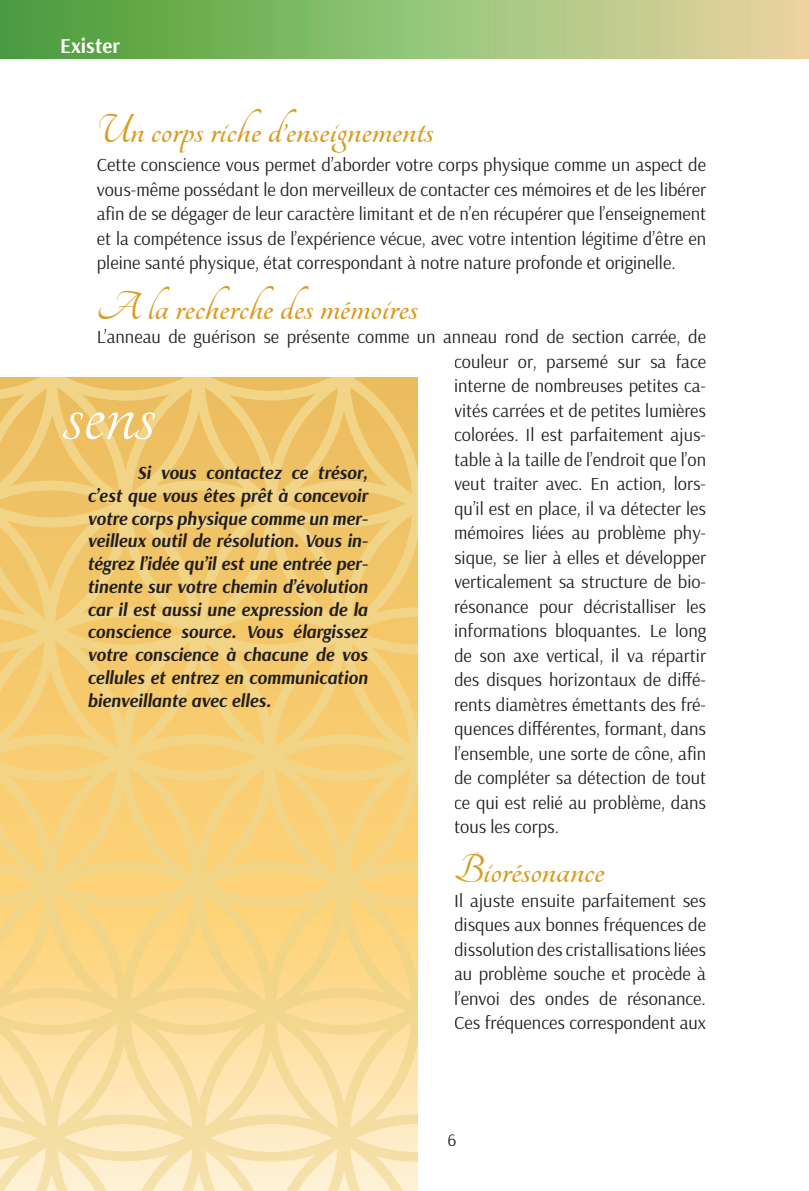
<style>
.page{position:relative;width:809px;height:1191px;background:#fff}
.page>*{position:absolute;margin:0;border:0;box-sizing:border-box;transform-origin:0 0}
.t1{font:105px "Tangerine";color:#fff}
.t2{font:700 43.75px "Tangerine";color:#da9b20}
.t3{font:700 21px "Arsenal";color:#fff}
.t4{font:18.38px/24.5px "Arsenal";color:#231f20;text-align:justify}
.t5{font:italic 700 18.38px/22.8px "Arsenal";color:#231f20;text-align:justify}
.t6{font:17.5px "Arsenal";color:#231f20}
</style>
<div class="page">
<svg style="left:0;top:377px;width:417px;height:595px;background:#f3cd76"></svg>
<svg style="left:0;top:972px;width:417px;height:219px;background:#f9e0a7"></svg>
<img style="left:0;top:0;width:809px;height:59px">
<p class="t3" style="left:60px;top:32px;width:61px">Exister</p>
<h2 class="t2" style="left:97px;top:109px;width:338px">Un corps riche d’enseignements</h2>
<p class="t4" style="left:97px;top:152px;width:611px">Cette conscience vous permet d’aborder votre corps physique comme un aspect de vous-même possédant le don merveilleux de contacter ces mémoires et de les libérer afin de se dégager de leur caractère limitant et de n’en récupérer que l’enseignement et la compétence issus de l’expérience vécue, avec votre intention légitime d’être en pleine santé physique, état correspondant à notre nature profonde et originelle.</p>
<h2 class="t2" style="left:97px;top:286px;width:322px">A la recherche des mémoires</h2>
<p class="t4" style="left:454px;top:324px;width:253px;text-indent:-357px">L’anneau de guérison se présente comme un anneau rond de section carrée, de couleur or, parsemé sur sa face interne de nombreuses petites ca&shy;vités carrées et de petites lumières colorées. Il est parfaitement ajus&shy;table à la taille de l’endroit que l’on veut traiter avec. En action, lors&shy;qu’il est en place, il va détecter les mémoires liées au problème phy&shy;sique, se lier à elles et développer verticalement sa structure de bio&shy;résonance pour décristalliser les informations bloquantes. Le long de son axe vertical, il va répartir des disques horizontaux de diffé&shy;rents diamètres émettants des fré&shy;quences différentes, formant, dans l’ensemble, une sorte de cône, afin de compléter sa détection de tout ce qui est relié au problème, dans tous les corps.</p>
<h2 class="t2" style="left:454px;top:849px;width:152px">Biorésonance</h2>
<p class="t4" style="left:454px;top:887px;width:253px">Il ajuste ensuite parfaitement ses disques aux bonnes fréquences de dissolution des cristallisations liées au problème souche et procède à l’envoi des ondes de résonance.<br>Ces fréquences correspondent aux</p>
<h1 class="t1" style="left:63px;top:360px;width:93px">sens</h1>
<p class="t5" style="left:87px;top:461px;width:282px;text-indent:50px">Si vous contactez ce trésor, c’est que vous êtes prêt à concevoir votre corps physique comme un mer&shy;veilleux outil de résolution. Vous in&shy;tégrez l’idée qu’il est une entrée per&shy;tinente sur votre chemin d’évolution car il est aussi une expression de la conscience source. Vous élargissez votre conscience à chacune de vos cellules et entrez en communication bienveillante avec elles.</p>
<p class="t6" style="left:447px;top:1128px;width:11px">6</p>
</div>
